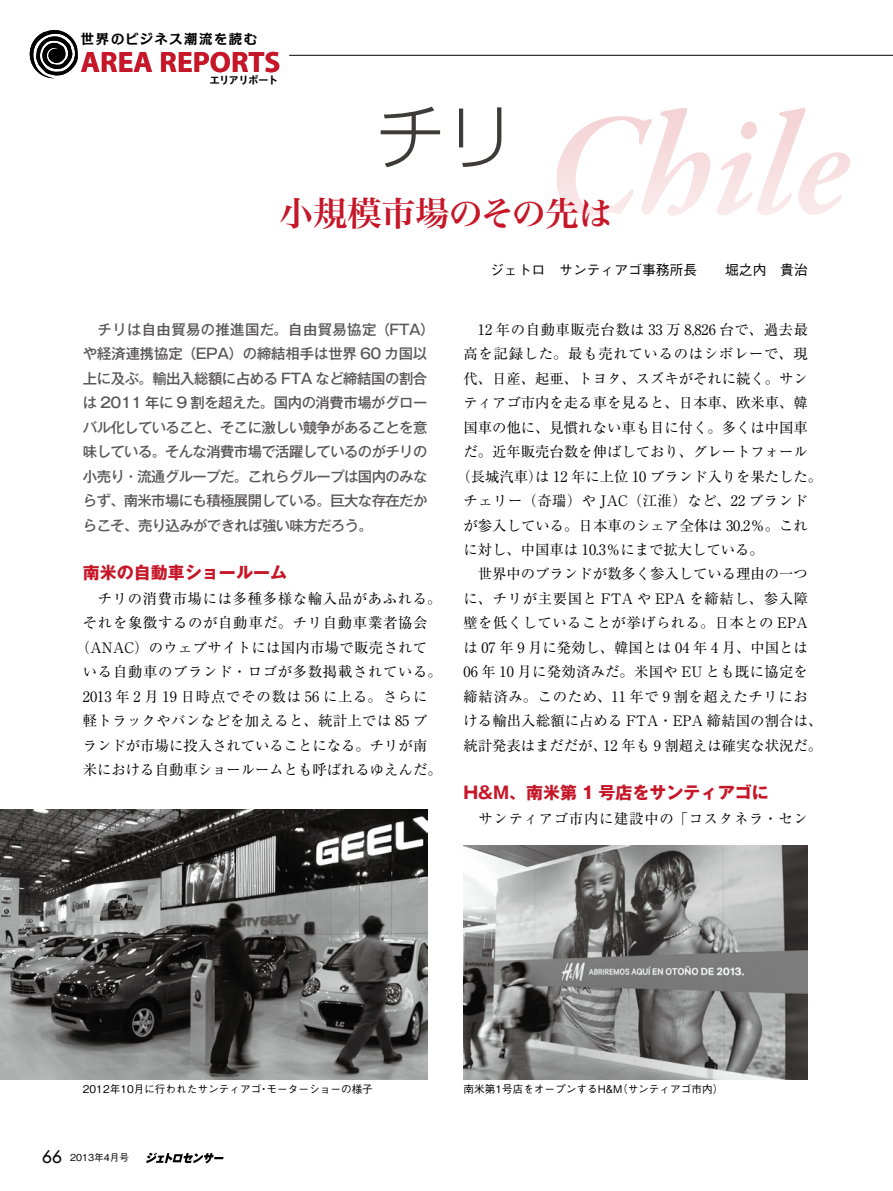
<style>
.page{position:relative;width:893px;height:1191px;background:#fff}
.page>*{position:absolute;margin:0;border:0;box-sizing:border-box;transform-origin:0 0}
.t1{font:italic 600 148.8px "Garamond Premr Pro";letter-spacing:-.005em;color:#f4d1d4}
.t2{font:300 70.2px "Shin Go Pro";color:#3f3b3a}
.t3{font:34.05px "Hira Min Std N W6";letter-spacing:-.02em;color:#c61729}
.t4{font:700 29.4px "Myriad Pro";color:#c61729}
.t5{font:700 16.95px "Gothic MB101 Pro";color:#c61729}
.t6{font:14.4px "Ryumin Pro";letter-spacing:.005em;color:#000}
.t7{font:500 14.4px/24.5px "Gothic MB101 Pro";letter-spacing:-.04em;color:#595757}
.t8{font:14.4px "Ryumin Pro";letter-spacing:.05em;color:#000}
.t9{font:14.4px "Ryumin Pro";letter-spacing:.045em;color:#000}
.t10{font:14.4px "Ryumin Pro";letter-spacing:.04em;color:#000}
.t11{font:14.4px "Ryumin Pro";letter-spacing:.055em;color:#000}
.t12{font:14.4px "Ryumin Pro";letter-spacing:.035em;color:#000}
.t13{font:14.4px "Ryumin Pro";letter-spacing:.025em;color:#000}
.t14{font:14.4px "Ryumin Pro";letter-spacing:.03em;color:#000}
.t15{font:500 13.8px "Gothic BBB Pro";color:#000}
.t16{font:700 13.35px "Kakumin Pro";letter-spacing:.105em;color:#000}
.t17{font:500 10.65px "Gothic BBB Pro";color:#000}
.t18{font:10.65px "TB Go Std B C8";letter-spacing:-.095em;color:#000}
.t19{font:500 9.6px "Gothic BBB Pro";color:#000}
.s1{font-family:"Futura";font-weight:400;font-size:16.95px}
</style>
<div class="page">
<svg style="left:146px;top:1152px;width:78px;height:11px"></svg>
<hr style="left:289px;top:55px;width:604px;height:1px;background:#000">
<svg style="left:29px;top:30px;width:49px;height:48px"></svg>
<img style="left:463px;top:845px;width:345px;height:234px">
<img style="left:0;top:809px;width:427px;height:270px">
<p class="t16" style="left:81px;top:29px;width:178px">世界のビジネス潮流を読む</p>
<h3 class="t4" style="left:81px;top:43px;width:201px">AREA REPORTS</h3>
<p class="t18" style="left:209px;top:74px;width:70px">エリアリポート</p>
<h2 class="t2" style="left:375px;top:79px;width:142px">チリ</h2>
<h3 class="t3" style="left:279px;top:188px;width:334px">小規模市場のその先は</h3>
<p class="t15" style="left:490px;top:258px;width:319px">ジェトロ　サンティアゴ事務所長　　堀之内　貴治</p>
<h1 class="t1" style="left:545px;top:74px;width:307px">Chile</h1>
<p class="t7" style="left:83px;top:315px;width:353px;text-indent:15px">チリは自由貿易の推進国だ。自由貿易協定（FTA）や経済連携協定（EPA）の締結相手は世界 60 カ国以上に及ぶ。輸出入総額に占める FTA など締結国の割合は 2011 年に 9 割を超えた。国内の消費市場がグローバル化していること、そこに激しい競争があることを意味している。そんな消費市場で活躍しているのがチリの小売り・流通グループだ。これらグループは国内のみならず、南米市場にも積極展開している。巨大な存在だからこそ、売り込みができれば強い味方だろう。</p>
<p class="t5" style="left:83px;top:558px;width:206px">南米の自動車ショールーム</p>
<p class="t9" style="left:83px;top:587px;width:360px">　チリの消費市場には多種多様な輸入品があふれる。</p>
<p class="t8" style="left:83px;top:611px;width:346px">それを象徴するのが自動車だ。チリ自動車業者協会</p>
<p class="t6" style="left:76px;top:636px;width:353px">（ANAC）のウェブサイトには国内市場で販売されて</p>
<p class="t8" style="left:83px;top:660px;width:360px">いる自動車のブランド・ロゴが多数掲載されている。</p>
<p class="t11" style="left:83px;top:685px;width:346px">2013 年 2 月 19 日時点でその数は 56 に上る。さらに</p>
<p class="t13" style="left:83px;top:709px;width:346px">軽トラックやバンなどを加えると、統計上では 85 ブ</p>
<p class="t6" style="left:83px;top:734px;width:346px">ランドが市場に投入されていることになる。チリが南</p>
<p class="t6" style="left:83px;top:758px;width:360px">米における自動車ショールームとも呼ばれるゆえんだ。</p>
<p class="t10" style="left:463px;top:318px;width:346px">　12 年の自動車販売台数は 33 万 8,826 台で、過去最</p>
<p class="t8" style="left:463px;top:342px;width:346px">高を記録した。最も売れているのはシボレーで、現</p>
<p class="t6" style="left:463px;top:367px;width:346px">代、日産、起亜、トヨタ、スズキがそれに続く。サン</p>
<p class="t6" style="left:463px;top:391px;width:346px">ティアゴ市内を走る車を見ると、日本車、欧米車、韓</p>
<p class="t6" style="left:463px;top:416px;width:346px">国車の他に、見慣れない車も目に付く。多くは中国車</p>
<p class="t6" style="left:463px;top:440px;width:346px">だ。近年販売台数を伸ばしており、グレートフォール</p>
<p class="t6" style="left:456px;top:465px;width:367px">（長城汽車）は 12 年に上位 10 ブランド入りを果たした。</p>
<p class="t12" style="left:463px;top:489px;width:346px">チェリー（奇瑞）や JAC（江淮）など、22 ブランド</p>
<p class="t6" style="left:463px;top:514px;width:346px">が参入している。日本車のシェア全体は 30.2％。これ</p>
<p class="t6" style="left:463px;top:538px;width:302px">に対し、中国車は 10.3％にまで拡大している。</p>
<p class="t6" style="left:463px;top:563px;width:346px">　世界中のブランドが数多く参入している理由の一つ</p>
<p class="t9" style="left:463px;top:587px;width:346px">に、チリが主要国と FTA や EPA を締結し、参入障</p>
<p class="t14" style="left:463px;top:611px;width:346px">壁を低くしていることが挙げられる。日本との EPA</p>
<p class="t6" style="left:463px;top:636px;width:346px">は 07 年 9 月に発効し、韓国とは 04 年 4 月、中国とは</p>
<p class="t6" style="left:463px;top:660px;width:346px">06 年 10 月に発効済みだ。米国や EU とも既に協定を</p>
<p class="t9" style="left:463px;top:685px;width:346px">締結済み。このため、11 年で 9 割を超えたチリにお</p>
<p class="t6" style="left:463px;top:709px;width:360px">ける輸出入総額に占める FTA・EPA 締結国の割合は、</p>
<p class="t6" style="left:463px;top:734px;width:360px">統計発表はまだだが、12 年も 9 割超えは確実な状況だ。</p>
<p class="t5" style="left:463px;top:778px;width:307px">H&amp;M、南米第 1 号店をサンティアゴに</p>
<p class="t8" style="left:463px;top:807px;width:346px">　サンティアゴ市内に建設中の「コスタネラ・セン</p>
<p class="t17" style="left:83px;top:1080px;width:291px">2012年10月に行われたサンティアゴ・モーターショーの様子</p>
<p class="t17" style="left:463px;top:1080px;width:261px">南米第1号店をオープンするH&amp;M（サンティアゴ市内）</p>
<p class="t19" style="left:42px;top:1149px;width:88px"><span class="s1">66</span> 2013年4月号</p>
</div>
